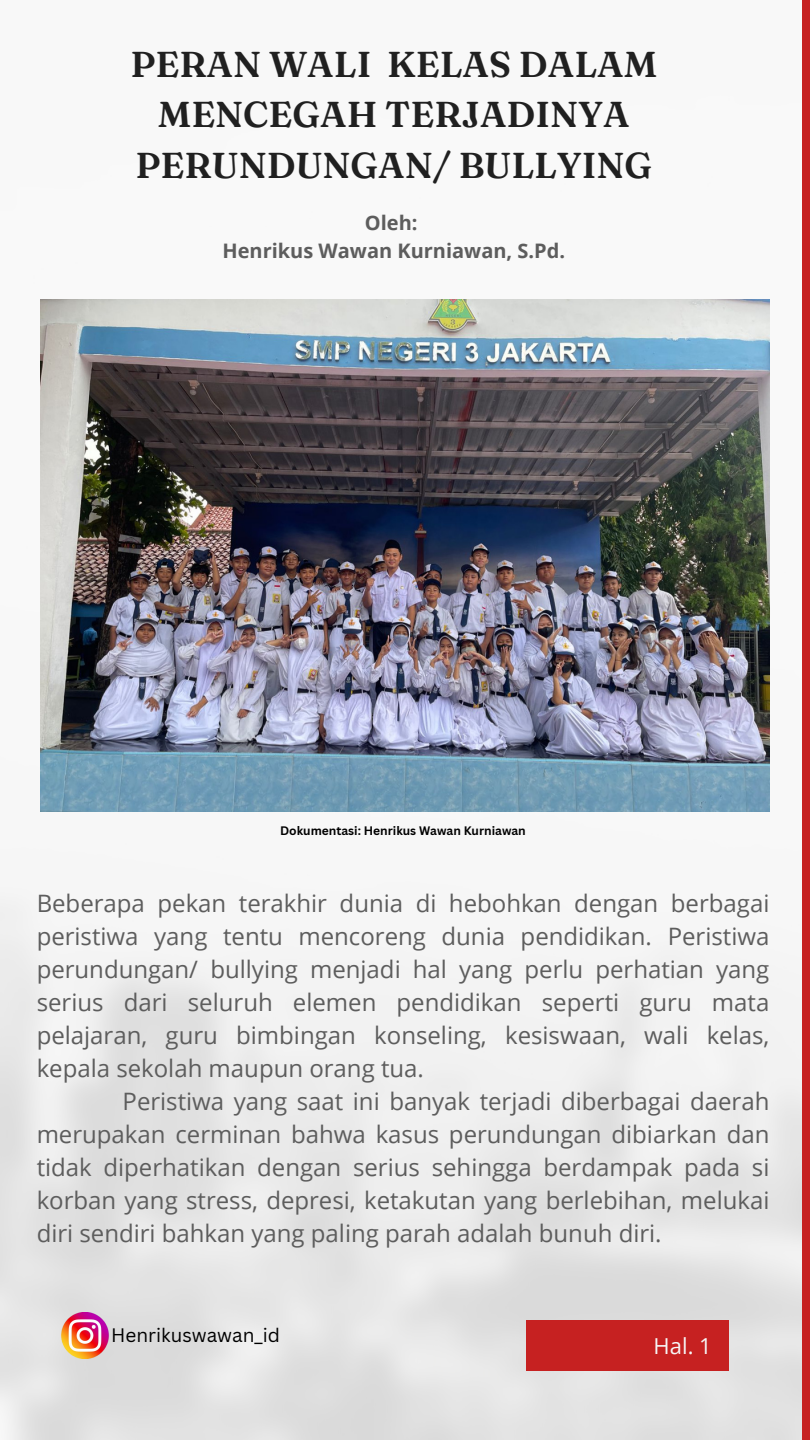
<style>
.page{position:relative;width:810px;height:1440px;background:#fff}
.page>*{position:absolute;margin:0;border:0;box-sizing:border-box;transform-origin:0 0}
.t1{font:600 36px/50.2px "Fraunces 9 pt";color:#202020;text-align:center}
.t2{font:24px "Open Sans";color:#5d5d5d}
.t3{font:22px "Open Sans";color:#f6f6f6}
.t4{font:700 20px/27.8px "Open Sans";color:#5d5d5d;text-align:center}
.t5{font:19px "Canva Sans";color:#000}
.t6{font:700 12px "Canva Sans";color:#000}
</style>
<div class="page">
<img style="left:0;top:0;width:803px;height:1440px">
<img style="left:40px;top:300px;width:730px;height:512px">
<div style="left:803px;top:0;width:7px;height:1440px;background:#c62121"></div>
<div style="left:526px;top:1320px;width:203px;height:51px;background:#c62121"></div>
<img style="left:52px;top:1312px;width:66px;height:47px">
<h3 class="t1" style="left:130px;top:39px;width:528px">PERAN WALI KELAS DALAM<br>MENCEGAH TERJADINYA<br>PERUNDUNGAN/ BULLYING</h3>
<p class="t4" style="left:222px;top:209px;width:344px">Oleh:<br>Henrikus Wawan Kurniawan, S.Pd.</p>
<h4 class="t6" style="left:280px;top:823px;width:247px">Dokumentasi: Henrikus Wawan Kurniawan</h4>
<p class="t2" style="left:37px;top:886px;width:734px">Beberapa pekan terakhir dunia di hebohkan dengan berbagai</p>
<p class="t2" style="left:37px;top:919px;width:734px">peristiwa yang tentu mencoreng dunia pendidikan. Peristiwa</p>
<p class="t2" style="left:37px;top:952px;width:734px">perundungan/ bullying menjadi hal yang perlu perhatian yang</p>
<p class="t2" style="left:37px;top:985px;width:734px">serius dari seluruh elemen pendidikan seperti guru mata</p>
<p class="t2" style="left:37px;top:1018px;width:734px">pelajaran, guru bimbingan konseling, kesiswaan, wali kelas,</p>
<p class="t2" style="left:37px;top:1051px;width:389px">kepala sekolah maupun orang tua.</p>
<p class="t2" style="left:123px;top:1084px;width:648px">Peristiwa yang saat ini banyak terjadi diberbagai daerah</p>
<p class="t2" style="left:37px;top:1117px;width:734px">merupakan cerminan bahwa kasus perundungan dibiarkan dan</p>
<p class="t2" style="left:37px;top:1150px;width:734px">tidak diperhatikan dengan serius sehingga berdampak pada si</p>
<p class="t2" style="left:37px;top:1183px;width:734px">korban yang stress, depresi, ketakutan yang berlebihan, melukai</p>
<p class="t2" style="left:37px;top:1216px;width:626px">diri sendiri bahkan yang paling parah adalah bunuh diri.</p>
<h2 class="t5" style="left:111px;top:1322px;width:170px">Henrikuswawan_id</h2>
<h2 class="t3" style="left:654px;top:1330px;width:60px">Hal. 1</h2>
</div>
